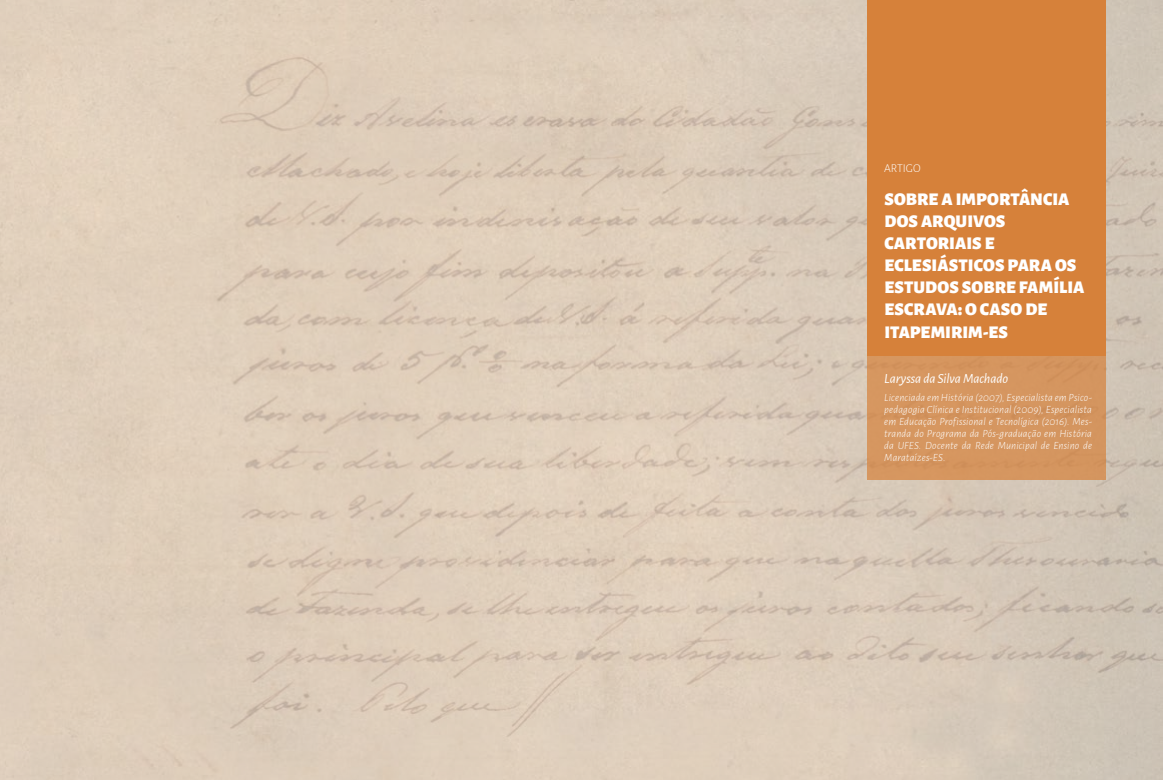
<style>
.page{position:relative;width:1163px;height:780px;background:#fff}
.page>*{position:absolute;margin:0;border:0;box-sizing:border-box;transform-origin:0 0}
.t1{font:900 18px/22px "Alegreya Sans";color:#fff}
.t2{font:italic 14px "Alegreya Sans";letter-spacing:-.01em;color:#fff}
.t3{font:300 12px "Alegreya Sans";letter-spacing:-.01em;color:#fff}
.t4{font:italic 300 11px/12px "Alegreya Sans";letter-spacing:.015em;color:#fff;text-align:justify}
</style>
<div class="page">
<img style="left:0;top:0;width:1162px;height:780px">
<div style="left:867px;top:356px;width:239px;height:123px;background:#d59660"></div>
<div style="left:867px;top:0;width:239px;height:356px;background:#d6813a"></div>
<p class="t3" style="left:884px;top:160px;width:38px">ARTIGO</p>
<h1 class="t1" style="left:884px;top:187px;width:201px">SOBRE A IMPORTÂNCIA<br>DOS ARQUIVOS<br>CARTORIAIS E<br>ECLESIÁSTICOS PARA OS<br>ESTUDOS SOBRE FAMÍLIA<br>ESCRAVA: O CASO DE<br>ITAPEMIRIM-ES</h1>
<p class="t2" style="left:884px;top:369px;width:125px">Laryssa da Silva Machado</p>
<p class="t4" style="left:884px;top:391px;width:209px">Licenciada em História (2007), Especialista em Psico&shy;pedagogia Clínica e Institucional (2009), Especialista em Educação Profissional e Tecnolígica (2016). Mes&shy;tranda do Programa da Pós-graduação em História da UFES. Docente da Rede Municipal de Ensino de Marataízes-ES.</p>
</div>
